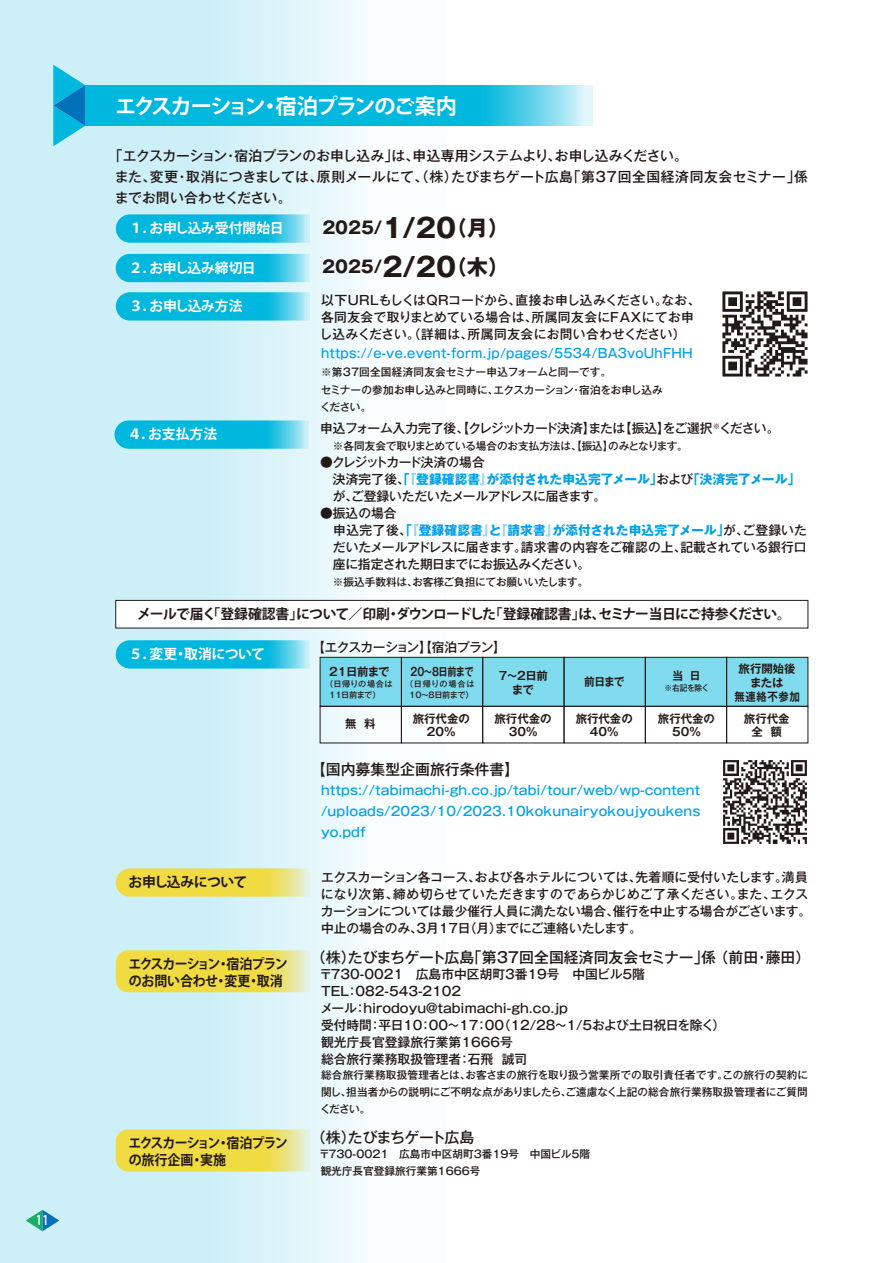
<style>
.page{position:relative;width:893px;height:1263px;background:#fff}
.page>*{position:absolute;margin:0;border:0;box-sizing:border-box;transform-origin:0 0}
.t1{font:700 21.3px "Koz Go Pr 6 N";letter-spacing:-.08em;color:#fff}
.t2{font:700 16.95px "Gothic MB101 Pr 6 N";color:#231916}
.t3{font:500 14.85px "Gothic MB101 Pr 6 N";color:#231916}
.t4{font:500 14.85px "Gothic MB101 Pr 6 N";letter-spacing:-.055em;color:#231916}
.t5{font:500 13.8px/21.3px "Gothic MB101 Pr 6 N";color:#231916}
.t6{font:700 13.8px "Koz Go Pr 6 N";letter-spacing:-.055em;color:#231916}
.t7{font:700 13.8px "Koz Go Pr 6 N";letter-spacing:-.02em;color:#fff}
.t8{font:700 13.8px/17px "Koz Go Pr 6 N";letter-spacing:-.055em;color:#231916;scale:.94 1}
.t9{font:700 13.8px "DIN Alternate";color:#fff}
.t10{font:500 12.75px/17px "Gothic MB101 Pr 6 N";color:#231916}
.t11{font:500 12.75px/21.3px "Gothic MB101 Pr 6 N";letter-spacing:.01em;color:#00a1e9;text-align:justify}
.t12{font:500 12.75px/17px "Gothic MB101 Pr 6 N";letter-spacing:.02em;color:#231916}
.t13{font:500 12.75px/17px "Gothic MB101 Pr 6 N";letter-spacing:-.045em;color:#231916}
.t14{font:500 12.75px "Gothic MB101 Pr 6 N";letter-spacing:.01em;color:#00a1e9;scale:.94 1}
.t15{font:500 12.75px "Gothic MB101 Pr 6 N";letter-spacing:-.05em;color:#231916}
.t16{font:500 12.75px "Gothic MB101 Pr 6 N";letter-spacing:-.06em;color:#231916}
.t17{font:700 11.4px/13.8px "Gothic MB101 Pr 6 N De";color:#231916;text-align:center}
.t18{font:700 11.4px "Gothic MB101 Pr 6 N De";color:#231916;scale:.8 1}
.t19{font:700 11.4px "Gothic MB101 Pr 6 N De";color:#231916;scale:.94 1}
.t20{font:500 10.65px/17px "Gothic MB101 Pr 6 N";color:#231916}
.t21{font:500 8.1px/10.6px "Gothic MB101 Pr 6 N";letter-spacing:.025em;color:#231916;text-align:center}
.t22{font:500 8.1px/10.6px "Gothic MB101 Pr 6 N";letter-spacing:-.005em;color:#231916}
.t23{font:500 8.1px "Gothic MB101 Pr 6 N";letter-spacing:-.005em;color:#231916;scale:.94 1}
.s1{font-size:26.55px}
.s2{font-size:21.3px}
.s3{font-weight:700;color:#00a1e9}
</style>
<div class="page">
<div style="left:0;top:0;width:447px;height:1263px;background:linear-gradient(to right,#bfecf6,#f7fcfd)"></div>
<svg style="left:26px;top:1210px;width:33px;height:21px"></svg>
<div style="left:115px;top:600px;width:693px;height:28px;background:#fff;border:1px solid #231916"></div>
<svg style="left:53px;top:65px;width:32px;height:81px;background:#34b4db"></svg>
<svg style="left:85px;top:85px;width:507px;height:41px;background:#18bde1"></svg>
<svg style="left:116px;top:214px;width:194px;height:29px;background:#1cbee1"></svg>
<svg style="left:116px;top:254px;width:194px;height:28px;background:#18bde0"></svg>
<svg style="left:116px;top:292px;width:194px;height:29px;background:#1cbee1"></svg>
<svg style="left:115px;top:420px;width:194px;height:29px;background:#1cbee1"></svg>
<svg style="left:116px;top:640px;width:194px;height:28px;background:#19bee1"></svg>
<svg style="left:116px;top:868px;width:194px;height:29px;background:#eede5a"></svg>
<svg style="left:116px;top:950px;width:194px;height:42px;background:#ed5"></svg>
<svg style="left:116px;top:1129px;width:194px;height:42px;background:#eedd56"></svg>
<div style="left:320px;top:657px;width:81px;height:49px;background:#7ad9ed"></div>
<div style="left:401px;top:657px;width:82px;height:49px;background:#7ddaee"></div>
<div style="left:483px;top:657px;width:81px;height:49px;background:#80dbee"></div>
<div style="left:564px;top:657px;width:81px;height:49px;background:#80dbee"></div>
<div style="left:645px;top:657px;width:82px;height:49px;background:#80dbee"></div>
<div style="left:727px;top:657px;width:81px;height:49px;background:#80dbee"></div>
<div style="left:320px;top:657px;width:82px;height:50px;border:1px solid #231916"></div>
<div style="left:401px;top:657px;width:82px;height:50px;border:1px solid #231916"></div>
<div style="left:482px;top:657px;width:82px;height:50px;border:1px solid #231916"></div>
<div style="left:564px;top:657px;width:82px;height:50px;border:1px solid #231916"></div>
<div style="left:645px;top:657px;width:82px;height:50px;border:1px solid #231916"></div>
<div style="left:726px;top:657px;width:82px;height:50px;border:1px solid #231916"></div>
<div style="left:320px;top:706px;width:82px;height:37px;border:1px solid #231916"></div>
<div style="left:401px;top:706px;width:82px;height:37px;border:1px solid #231916"></div>
<div style="left:482px;top:706px;width:82px;height:37px;border:1px solid #231916"></div>
<div style="left:564px;top:706px;width:82px;height:37px;border:1px solid #231916"></div>
<div style="left:645px;top:706px;width:82px;height:37px;border:1px solid #231916"></div>
<div style="left:726px;top:706px;width:82px;height:37px;border:1px solid #231916"></div>
<img style="left:723px;top:760px;width:84px;height:84px">
<img style="left:722px;top:291px;width:86px;height:86px">
<p class="t9" style="left:36px;top:1210px;width:15px">11</p>
<h1 class="t1" style="left:115px;top:95px;width:344px">エクスカーション・宿泊プランのご案内</h1>
<p class="t5" style="left:115px;top:144px;width:695px;text-indent:-6px">「エクスカーション・宿泊プランのお申し込み」は、申込専用システムより、お申し込みください。<br>また、変更・取消につきましては、原則メールにて、（株）たびまちゲート広島「第37回全国経済同友会セミナー」係までお問い合わせください。</p>
<p class="t7" style="left:129px;top:220px;width:156px">１．お申し込み受付開始日</p>
<h2 class="t2" style="left:322px;top:214px;width:189px">2025/<span class="s1">1/20</span><span class="s2">（月）</span></h2>
<p class="t7" style="left:129px;top:260px;width:128px">２．お申し込み締切日</p>
<p class="t7" style="left:129px;top:298px;width:115px">３．お申し込み方法</p>
<h2 class="t2" style="left:322px;top:253px;width:189px">2025/<span class="s1">2/20</span><span class="s2">（木）</span></h2>
<p class="t12" style="left:320px;top:291px;width:382px">以下URLもしくはQRコードから、直接お申し込みください。なお、各同友会で取りまとめている場合は、所属同友会にFAXにてお申し込みください。（詳細は、所属同友会にお問い合わせください）</p>
<p class="t14" style="left:321px;top:343px;width:397px">https://e-ve.event-form.jp/pages/5534/BA3voUhFHH</p>
<p class="t20" style="left:320px;top:363px;width:344px">※第37回全国経済同友会セミナー申込フォームと同一です。<br>セミナーの参加お申し込みと同時に、エクスカーション・宿泊をお申し込みください。</p>
<p class="t15" style="left:320px;top:418px;width:461px">申込フォーム入力完了後、【クレジットカード決済】または【振込】をご選択<sup>※</sup>ください。</p>
<p class="t20" style="left:333px;top:436px;width:357px">※各同友会で取りまとめている場合のお支払方法は、【振込】のみとなります。</p>
<p class="t13" style="left:333px;top:453px;width:469px;text-indent:-13px">●クレジットカード決済の場合<br>決済完了後、<span class="s3">「『登録確認書』が添付された申込完了メール」</span>および<span class="s3">「決済完了メール」</span>が、ご登録いただいたメールアドレスに届きます。</p>
<p class="t10" style="left:333px;top:504px;width:475px;text-indent:-13px">●振込の場合<br>申込完了後、<span class="s3">「『登録確認書』と『請求書』が添付された申込完了メール」</span>が、ご登録いただいたメールアドレスに届きます。請求書の内容をご確認の上、記載されている銀行口座に指定された期日までにお振込みください。</p>
<p class="t20" style="left:333px;top:573px;width:257px">※振込手数料は、お客様ご負担にてお願いいたします。</p>
<p class="t7" style="left:128px;top:426px;width:91px">４．お支払方法</p>
<p class="t6" style="left:137px;top:607px;width:655px">メールで届く「登録確認書」について／印刷・ダウンロードした「登録確認書」は、セミナー当日にご持参ください。</p>
<p class="t7" style="left:129px;top:646px;width:137px">５．変更・取消について</p>
<p class="t6" style="left:129px;top:874px;width:120px">お申し込みについて</p>
<p class="t8" style="left:129px;top:955px;width:171px">エクスカーション・宿泊プランのお問い合わせ・変更・取消</p>
<p class="t8" style="left:129px;top:1135px;width:171px">エクスカーション・宿泊プランの旅行企画・実施</p>
<p class="t16" style="left:312px;top:636px;width:195px">【エクスカーション】【宿泊プラン】</p>
<p class="t17" style="left:329px;top:664px;width:62px">21日前まで</p>
<p class="t22" style="left:329px;top:678px;width:65px;text-indent:-4px">（日帰りの場合は<br>11日前まで）</p>
<p class="t17" style="left:345px;top:717px;width:32px">無 料</p>
<p class="t17" style="left:734px;top:661px;width:67px">旅行開始後または<br>無連絡不参加</p>
<p class="t18" style="left:410px;top:662px;width:80px">20～8日前まで</p>
<p class="t21" style="left:405px;top:678px;width:71px">（日帰りの場合は<br>10～8日前まで）</p>
<p class="t17" style="left:413px;top:711px;width:59px">旅行代金の<br>20％</p>
<p class="t17" style="left:495px;top:711px;width:59px">旅行代金の<br>30％</p>
<p class="t17" style="left:576px;top:711px;width:59px">旅行代金の<br>40％</p>
<p class="t17" style="left:658px;top:711px;width:59px">旅行代金の<br>50％</p>
<p class="t17" style="left:744px;top:711px;width:47px">旅行代金全 額</p>
<p class="t19" style="left:672px;top:666px;width:31px">当 日</p>
<p class="t23" style="left:664px;top:681px;width:49px">※右記を除く</p>
<p class="t17" style="left:499px;top:668px;width:51px">7～2日前まで</p>
<p class="t19" style="left:584px;top:672px;width:45px">前日まで</p>
<p class="t3" style="left:311px;top:757px;width:210px">【国内募集型企画旅行条件書】</p>
<p class="t11" style="left:321px;top:778px;width:381px">https://tabimachi-gh.co.jp/tabi/tour/web/wp-content /uploads/2023/10/2023.10kokunairyokoujyoukens yo.pdf</p>
<p class="t10" style="left:321px;top:868px;width:492px">エクスカーション各コース、および各ホテルについては、先着順に受付いたします。満員になり次第、締め切らせていただきますのであらかじめご了承ください。また、エクスカーションについては最少催行人員に満たない場合、催行を中止する場合がございます。中止の場合のみ、3月17日（月）までにご連絡いたします。</p>
<p class="t3" style="left:311px;top:945px;width:501px">（株）たびまちゲート広島「第37回全国経済同友会セミナー」係 （前田・藤田）</p>
<p class="t10" style="left:320px;top:964px;width:407px">〒730-0021　広島市中区胡町3番19号　中国ビル5階<br>TEL：082-543-2102<br>メール：hirodoyu@tabimachi-gh.co.jp<br>受付時間：平日10：00～17：00（12/28～1/5および土日祝日を除く）観光庁長官登録旅行業第1666号<br>総合旅行業務取扱管理者：石飛 誠司</p>
<p class="t20" style="left:320px;top:1065px;width:489px;text-align:justify">総合旅行業務取扱管理者とは、お客さまの旅行を取り扱う営業所での取引責任者です。この旅行の契約に関し、担当者からの説明にご不明な点がありましたら、ご遠慮なく上記の総合旅行業務取扱管理者にご質問ください。</p>
<p class="t4" style="left:311px;top:1125px;width:165px">（株）たびまちゲート広島</p>
<p class="t20" style="left:319px;top:1145px;width:273px">〒730-0021　広島市中区胡町3番19号　中国ビル5階観光庁長官登録旅行業第1666号</p>
</div>
